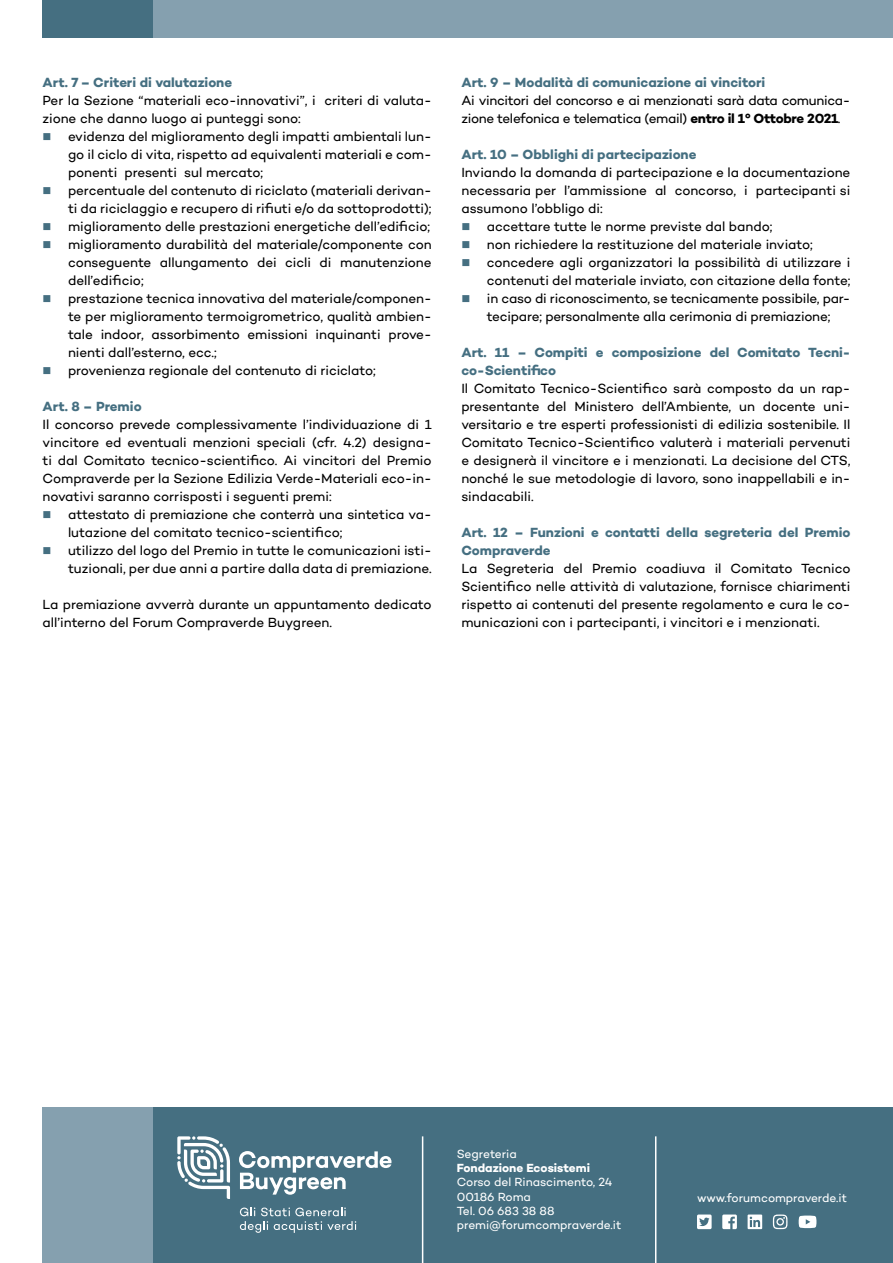
<style>
.page{position:relative;width:893px;height:1263px;background:#fff}
.page>*{position:absolute;margin:0;border:0;box-sizing:border-box;transform-origin:0 0}
.t1{font:13.5px/18px "Campton";letter-spacing:-.005em;color:#000;text-align:justify}
.t2{font:700 13.5px/18px "Campton";color:#456f81}
.t3{font:13.5px/18px "Campton";letter-spacing:-.025em;color:#000}
.t4{font:12px/14.2px "Campton";letter-spacing:-.01em;color:#fff}
.t5{font:700 12px "Campton";color:#fff}
.s1{color:#456f81}
.s2{font-weight:700}
</style>
<div class="page">
<div style="left:153px;top:0;width:740px;height:37px;background:#85a0af"></div>
<div style="left:43px;top:0;width:110px;height:37px;background:#456f81"></div>
<div style="left:153px;top:1107px;width:740px;height:156px;background:#456f81"></div>
<svg style="left:239px;top:1151px;width:152px;height:44px"></svg>
<svg style="left:177px;top:1136px;width:53px;height:63px"></svg>
<svg style="left:240px;top:1207px;width:116px;height:26px"></svg>
<hr style="left:655px;top:1136px;width:1px;height:127px;background:#fff">
<hr style="left:422px;top:1136px;width:1px;height:127px;background:#fff">
<svg style="left:697px;top:1214px;width:15px;height:15px"></svg>
<svg style="left:722px;top:1214px;width:15px;height:15px"></svg>
<svg style="left:748px;top:1214px;width:14px;height:15px"></svg>
<svg style="left:773px;top:1214px;width:14px;height:15px"></svg>
<svg style="left:799px;top:1215px;width:17px;height:13px"></svg>
<div style="left:43px;top:1107px;width:110px;height:156px;background:#85a0af"></div>
<p class="t2" style="left:43px;top:73px;width:191px">Art. 7 – Criteri di valutazione</p>
<p class="t1" style="left:43px;top:91px;width:391px">Per la Sezione “materiali eco-innovativi”, i criteri di valuta&shy;zione che danno luogo ai punteggi sono:</p>
<p class="t1" style="left:68px;top:127px;width:365px;text-indent:-26px"><span class="s1">■</span> evidenza del miglioramento degli impatti ambientali lun&shy;go il ciclo di vita, rispetto ad equivalenti materiali e com&shy;ponenti presenti sul mercato;</p>
<p class="t1" style="left:43px;top:181px;width:391px;text-align:right"><span class="s1">■</span> percentuale del contenuto di riciclato (materiali derivan&shy;ti da riciclaggio e recupero di rifiuti e/o da sottoprodotti);</p>
<p class="t1" style="left:43px;top:217px;width:389px"><span class="s1">■</span> miglioramento delle prestazioni energetiche dell’edificio;</p>
<p class="t1" style="left:68px;top:235px;width:365px;text-indent:-26px"><span class="s1">■</span> miglioramento durabilità del materiale/componente con conseguente allungamento dei cicli di manutenzione dell’edificio;</p>
<p class="t1" style="left:68px;top:289px;width:365px;text-indent:-26px"><span class="s1">■</span> prestazione tecnica innovativa del materiale/componen&shy;te per miglioramento termoigrometrico, qualità ambien&shy;tale indoor, assorbimento emissioni inquinanti prove&shy;nienti dall’esterno, ecc.;</p>
<p class="t1" style="left:43px;top:361px;width:335px"><span class="s1">■</span> provenienza regionale del contenuto di riciclato;</p>
<p class="t2" style="left:43px;top:397px;width:101px">Art. 8 – Premio</p>
<p class="t1" style="left:43px;top:415px;width:391px">Il concorso prevede complessivamente l’individuazione di 1 vincitore ed eventuali menzioni speciali (cfr. 4.2) designa&shy;ti dal Comitato tecnico-scientifico. Ai vincitori del Premio Compraverde per la Sezione Edilizia Verde-Materiali eco-in&shy;novativi saranno corrisposti i seguenti premi:</p>
<p class="t1" style="left:68px;top:505px;width:365px;text-indent:-26px"><span class="s1">■</span> attestato di premiazione che conterrà una sintetica va&shy;lutazione del comitato tecnico-scientifico;</p>
<p class="t1" style="left:43px;top:541px;width:391px;text-align:right"><span class="s1">■</span> utilizzo del logo del Premio in tutte le comunicazioni isti&shy;tuzionali, per due anni a partire dalla data di premiazione.</p>
<p class="t1" style="left:43px;top:595px;width:391px">La premiazione avverrà durante un appuntamento dedicato all’interno del Forum Compraverde Buygreen.</p>
<p class="t2" style="left:461px;top:73px;width:305px">Art. 9 – Modalità di comunicazione ai vincitori</p>
<p class="t3" style="left:461px;top:91px;width:391px">Ai vincitori del concorso e ai menzionati sarà data comunica&shy;zione telefonica e telematica (email) <span class="s2">entro il 1° Ottobre 2021</span>.</p>
<p class="t2" style="left:461px;top:145px;width:237px">Art. 10 – Obblighi di partecipazione</p>
<p class="t1" style="left:461px;top:163px;width:391px">Inviando la domanda di partecipazione e la documentazione necessaria per l’ammissione al concorso, i partecipanti si assumono l’obbligo di:</p>
<p class="t1" style="left:461px;top:217px;width:313px"><span class="s1">■</span> accettare tutte le norme previste dal bando;</p>
<p class="t1" style="left:461px;top:235px;width:353px"><span class="s1">■</span> non richiedere la restituzione del materiale inviato;</p>
<p class="t1" style="left:461px;top:253px;width:391px;text-align:right"><span class="s1">■</span> concedere agli organizzatori la possibilità di utilizzare i contenuti del materiale inviato, con citazione della fonte;</p>
<p class="t1" style="left:461px;top:289px;width:391px;text-align:center"><span class="s1">■</span> in caso di riconoscimento, se tecnicamente possibile, par&shy;tecipare; personalmente alla cerimonia di premiazione;</p>
<p class="t2" style="left:461px;top:343px;width:391px">Art. 11 – Compiti e composizione del Comitato Tecni&shy;co-Scientifico</p>
<p class="t1" style="left:461px;top:379px;width:391px">Il Comitato Tecnico-Scientifico sarà composto da un rap&shy;presentante del Ministero dell’Ambiente, un docente uni&shy;versitario e tre esperti professionisti di edilizia sostenibile. Il Comitato Tecnico-Scientifico valuterà i materiali pervenuti e designerà il vincitore e i menzionati. La decisione del CTS, nonché le sue metodologie di lavoro, sono inappellabili e in&shy;sindacabili.</p>
<p class="t2" style="left:461px;top:523px;width:391px">Art. 12 – Funzioni e contatti della segreteria del Premio<br>Compraverde</p>
<p class="t1" style="left:461px;top:559px;width:391px">La Segreteria del Premio coadiuva il Comitato Tecnico Scientifico nelle attività di valutazione, fornisce chiarimenti rispetto ai contenuti del presente regolamento e cura le co&shy;municazioni con i partecipanti, i vincitori e i menzionati.</p>
<p class="t4" style="left:457px;top:1146px;width:61px">Segreteria</p>
<p class="t5" style="left:457px;top:1160px;width:135px">Fondazione Ecosistemi</p>
<p class="t4" style="left:457px;top:1175px;width:166px">Corso del Rinascimento, 24<br>00186 Roma<br>Tel. 06 683 38 88 premi@forumcompraverde.it</p>
<p class="t4" style="left:697px;top:1190px;width:151px">www.forumcompraverde.it</p>
</div>
